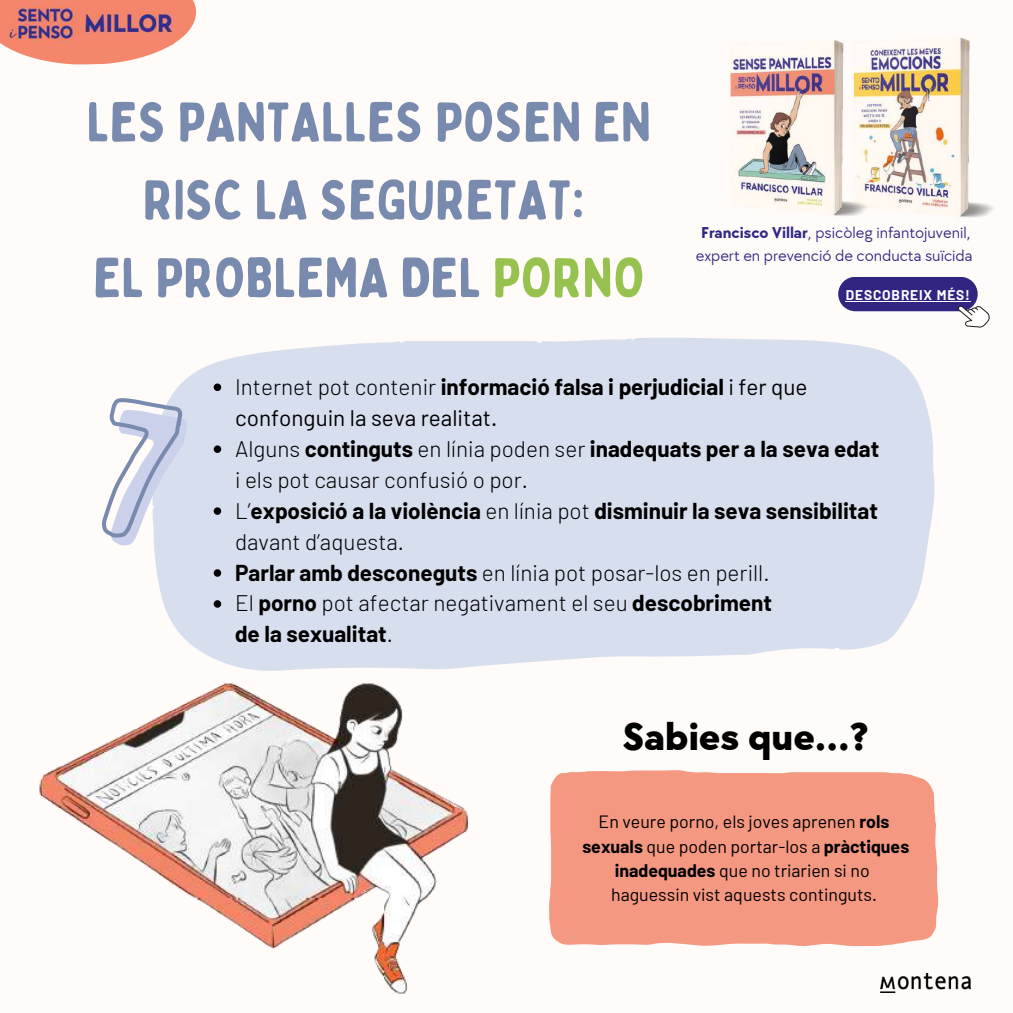
<style>
.page{position:relative;width:1013px;height:1013px;background:#fff}
.page>*{position:absolute;margin:0;border:0;box-sizing:border-box;transform-origin:0 0}
.t1{font:55.75px/77.8px "Bobby Jones Soft";color:#788aad;text-align:center}
.t2{font:800 40px "TT Chocolates";color:#000}
.t3{font:700 22.5px/31px "Barlow";color:#000}
.t4{font:17.75px/24.4px "Barlow";color:#000;text-align:center}
.t5{font:16.25px/22.5px "TT Chocolates";color:#302682;text-align:center}
.t6{font:700 13.75px "Barlow";letter-spacing:.06em;color:#fefefe}
.s1{color:#98c24f}
.s2{font-weight:700}
.s3{font-weight:300}
.s4{font-weight:400}
</style>
<div class="page">
<div style="left:0;top:0;width:1012px;height:1012px;background:#fffbf8"></div>
<svg style="left:154px;top:337px;width:781px;height:329px;background:#d9e0ee"></svg>
<img style="left:39px;top:656px;width:447px;height:338px">
<div style="left:549px;top:770px;width:390px;height:176px;background:#f49881"></div>
<img style="left:880px;top:973px;width:90px;height:19px">
<img style="left:944px;top:37px;width:50px;height:181px">
<img style="left:730px;top:40px;width:214px;height:176px">
<svg style="left:0;top:0;width:196px;height:65px"></svg>
<img style="left:8px;top:4px;width:165px;height:40px">
<svg style="left:214px;top:383px;width:7px;height:8px"></svg>
<svg style="left:214px;top:445px;width:7px;height:8px"></svg>
<svg style="left:214px;top:507px;width:7px;height:8px"></svg>
<svg style="left:214px;top:569px;width:7px;height:7px"></svg>
<svg style="left:214px;top:600px;width:7px;height:7px"></svg>
<svg style="left:838px;top:277px;width:152px;height:51px"></svg>
<svg style="left:102px;top:393px;width:86px;height:159px"></svg>
<h1 class="t1" style="left:87px;top:84px;width:566px">LES PANTALLES POSEN EN<br>RISC LA SEGURETAT:<br>EL PROBLEMA DEL <span class="s1">PORNO</span></h1>
<p class="t5" style="left:695px;top:222px;width:278px"><span class="s2">Francisco Villar</span>, psicòleg infantojuvenil, expert en prevenció de conducta suïcida</p>
<p class="t6" style="left:845px;top:286px;width:126px">DESCOBREIX MÉS!</p>
<p class="t3" style="left:235px;top:370px;width:645px"><span class="s3">Internet pot contenir</span> informació falsa i perjudicial <span class="s4">i fer que confonguin la seva realitat.<br></span><span class="s3">Alguns</span> continguts <span class="s3">en línia poden ser</span> inadequats per a la seva edat <span class="s3">i els pot causar confusió o por.<br>L’</span>exposició a la violència <span class="s3">en línia pot</span> disminuir la seva sensibilitat <span class="s3">davant d’aquesta.<br></span>Parlar amb desconeguts <span class="s3">en línia pot posar-los en perill.<br>El</span> porno <span class="s3">pot afectar negativament el seu</span> descobriment<br>de la sexualitat<span class="s3">.</span></p>
<h2 class="t2" style="left:622px;top:714px;width:247px">Sabies que...?</h2>
<p class="t4" style="left:582px;top:809px;width:328px">En veure porno, els joves aprenen <span class="s2">rols sexuals</span> que poden portar-los a <span class="s2">pràctiques inadequades</span> que no triarien si no haguessin vist aquests continguts.</p>
</div>
